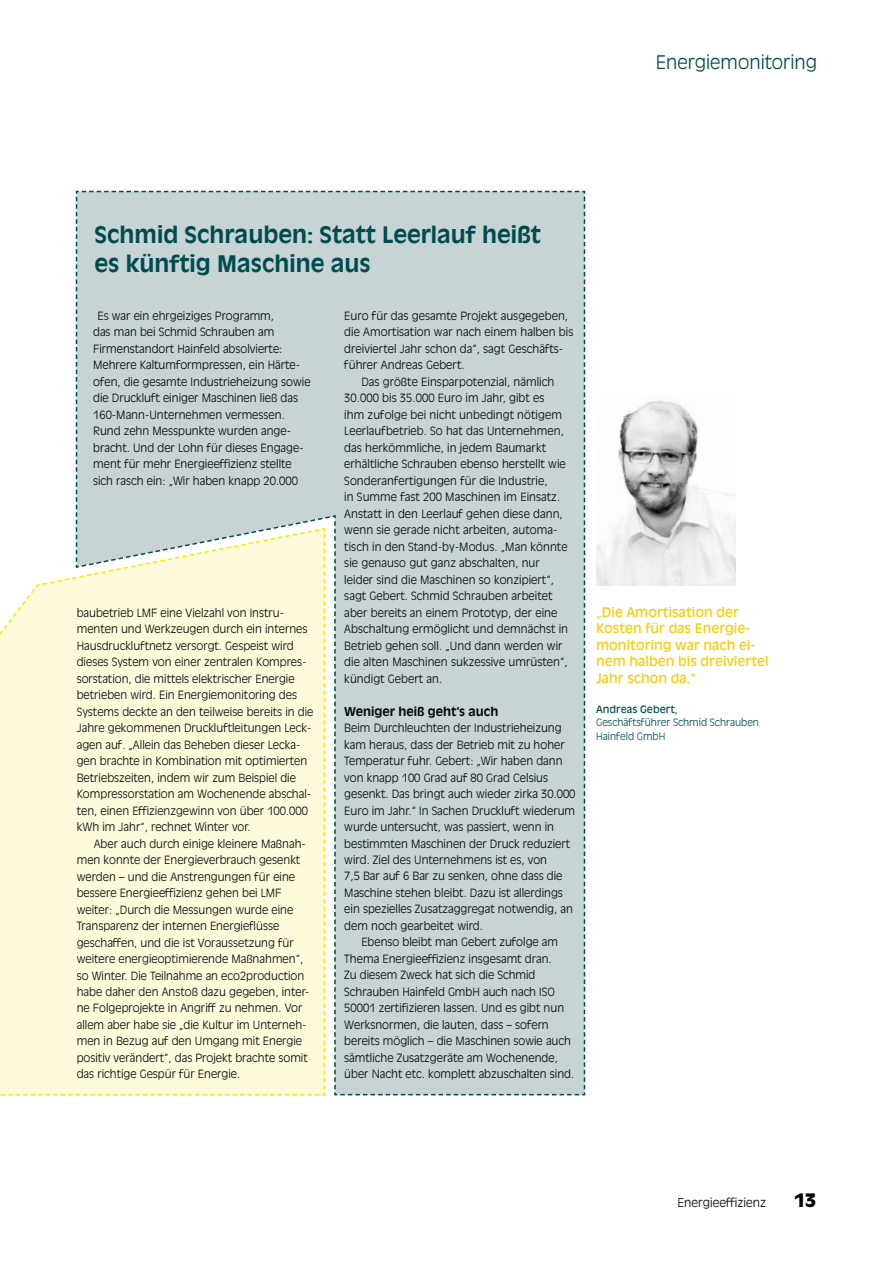
<style>
.page{position:relative;width:893px;height:1263px;background:#fff}
.page>*{position:absolute;margin:0;border:0;box-sizing:border-box;transform-origin:0 0}
.t1{font:700 22.5px/28.5px "Antique Olive Std";color:#004b4c}
.t2{font:300 18.45px "Antique Olive Std";color:#004b4c}
.t3{font:900 18px "Antique Olive Std";color:#030806}
.t4{font:13.05px/16.5px "Antique Olive Std";color:#fecb08}
.t5{font:700 12px "Antique Olive Std";color:#030806}
.t6{font:300 12px "Antique Olive Std";color:#030806}
.t7{font:300 11.25px/16.5px "Antique Olive Std";color:#030806}
.t8{font:300 10.05px/13.5px "Antique Olive Std";color:#004b4c}
.t9{font:10.05px "Antique Olive Std";color:#004b4c}
</style>
<div class="page">
<img style="left:596px;top:400px;width:140px;height:185px">
<svg style="left:0;top:190px;width:586px;height:906px;background:#dce2d9"></svg>
<h2 class="t2" style="left:656px;top:55px;width:163px">Energiemonitoring</h2>
<h1 class="t1" style="left:95px;top:222px;width:448px">Schmid Schrauben: Statt Leerlauf heißt es künftig Maschine aus</h1>
<p class="t7" style="left:344px;top:308px;width:225px">Euro für das gesamte Projekt ausgegeben,</p>
<p class="t7" style="left:344px;top:324px;width:231px">die Amortisation war nach einem halben bis</p>
<p class="t7" style="left:344px;top:341px;width:220px">dreiviertel Jahr schon da“, sagt Geschäfts-</p>
<p class="t7" style="left:344px;top:357px;width:122px">führer Andreas Gebert.</p>
<p class="t7" style="left:361px;top:374px;width:194px">Das größte Einsparpotenzial, nämlich</p>
<p class="t7" style="left:344px;top:390px;width:202px">30.000 bis 35.000 Euro im Jahr, gibt es</p>
<p class="t7" style="left:344px;top:407px;width:219px">ihm zufolge bei nicht unbedingt nötigem</p>
<p class="t7" style="left:344px;top:423px;width:221px">Leerlaufbetrieb. So hat das Unternehmen,</p>
<p class="t7" style="left:344px;top:440px;width:203px">das herkömmliche, in jedem Baumarkt</p>
<p class="t7" style="left:344px;top:456px;width:223px">erhältliche Schrauben ebenso herstellt wie</p>
<p class="t7" style="left:344px;top:473px;width:205px">Sonderanfertigungen für die Industrie,</p>
<p class="t7" style="left:344px;top:489px;width:217px">in Summe fast 200 Maschinen im Einsatz.</p>
<p class="t7" style="left:344px;top:506px;width:220px">Anstatt in den Leerlauf gehen diese dann,</p>
<p class="t7" style="left:344px;top:522px;width:215px">wenn sie gerade nicht arbeiten, automa-</p>
<p class="t7" style="left:344px;top:539px;width:225px">tisch in den Stand-by-Modus. „Man könnte</p>
<p class="t7" style="left:344px;top:555px;width:197px">sie genauso gut ganz abschalten, nur</p>
<p class="t7" style="left:344px;top:572px;width:211px">leider sind die Maschinen so konzipiert“,</p>
<p class="t7" style="left:344px;top:588px;width:210px">sagt Gebert. Schmid Schrauben arbeitet</p>
<p class="t7" style="left:344px;top:605px;width:215px">aber bereits an einem Prototyp, der eine</p>
<p class="t7" style="left:344px;top:621px;width:225px">Abschaltung ermöglicht und demnächst in</p>
<p class="t7" style="left:344px;top:638px;width:220px">Betrieb gehen soll. „Und dann werden wir</p>
<p class="t7" style="left:344px;top:654px;width:225px">die alten Maschinen sukzessive umrüsten“,</p>
<p class="t7" style="left:344px;top:671px;width:99px">kündigt Gebert an.</p>
<p class="t5" style="left:344px;top:706px;width:156px">Weniger heiß geht’s auch</p>
<p class="t7" style="left:344px;top:720px;width:219px">Beim Durchleuchten der Industrieheizung</p>
<p class="t7" style="left:344px;top:737px;width:222px">kam heraus, dass der Betrieb mit zu hoher</p>
<p class="t7" style="left:344px;top:753px;width:220px">Temperatur fuhr. Gebert: „Wir haben dann</p>
<p class="t7" style="left:344px;top:770px;width:205px">von knapp 100 Grad auf 80 Grad Celsius</p>
<p class="t7" style="left:344px;top:786px;width:233px">gesenkt. Das bringt auch wieder zirka 30.000</p>
<p class="t7" style="left:344px;top:803px;width:232px">Euro im Jahr.“ In Sachen Druckluft wiederum</p>
<p class="t7" style="left:344px;top:819px;width:211px">wurde untersucht, was passiert, wenn in</p>
<p class="t7" style="left:344px;top:836px;width:227px">bestimmten Maschinen der Druck reduziert</p>
<p class="t7" style="left:344px;top:852px;width:204px">wird. Ziel des Unternehmens ist es, von</p>
<p class="t7" style="left:344px;top:869px;width:220px">7,5 Bar auf 6 Bar zu senken, ohne dass die</p>
<p class="t7" style="left:344px;top:885px;width:220px">Maschine stehen bleibt. Dazu ist allerdings</p>
<p class="t7" style="left:344px;top:902px;width:230px">ein spezielles Zusatzaggregat notwendig, an</p>
<p class="t7" style="left:344px;top:918px;width:140px">dem noch gearbeitet wird.</p>
<p class="t7" style="left:361px;top:935px;width:198px">Ebenso bleibt man Gebert zufolge am</p>
<p class="t7" style="left:344px;top:951px;width:209px">Thema Energieeffizienz insgesamt dran.</p>
<p class="t7" style="left:344px;top:967px;width:193px">Zu diesem Zweck hat sich die Schmid</p>
<p class="t7" style="left:344px;top:984px;width:212px">Schrauben Hainfeld GmbH auch nach ISO</p>
<p class="t7" style="left:344px;top:1000px;width:221px">50001 zertifizieren lassen. Und es gibt nun</p>
<p class="t7" style="left:344px;top:1017px;width:206px">Werksnormen, die lauten, dass – sofern</p>
<p class="t7" style="left:344px;top:1033px;width:228px">bereits möglich – die Maschinen sowie auch</p>
<p class="t7" style="left:344px;top:1050px;width:215px">sämtliche Zusatzgeräte am Wochenende,</p>
<p class="t7" style="left:344px;top:1066px;width:231px">über Nacht etc. komplett abzuschalten sind.</p>
<p class="t7" style="left:93px;top:308px;width:219px;text-indent:4px">Es war ein ehrgeiziges Programm,<br>das man bei Schmid Schrauben am Firmenstandort Hainfeld absolvierte:<br>Mehrere Kaltumformpressen, ein Härte&shy;ofen, die gesamte Industrieheizung sowie die Druckluft einiger Maschinen ließ das 160-Mann-Unternehmen vermessen.<br>Rund zehn Messpunkte wurden ange&shy;bracht. Und der Lohn für dieses Engage&shy;ment für mehr Energieeffizienz stellte sich rasch ein: „Wir haben knapp 20.000</p>
<p class="t7" style="left:77px;top:605px;width:238px">baubetrieb LMF eine Vielzahl von Instru&shy;menten und Werkzeugen durch ein internes Hausdruckluftnetz versorgt. Gespeist wird dieses System von einer zentralen Kompres&shy;sorstation, die mittels elektrischer Energie betrieben wird. Ein Energiemonitoring des Systems deckte an den teilweise bereits in die Jahre gekommenen Druckluftleitungen Leck&shy;agen auf. „Allein das Beheben dieser Lecka&shy;gen brachte in Kombination mit optimierten Betriebszeiten, indem wir zum Beispiel die Kompressorstation am Wochenende abschal&shy;ten, einen Effizienzgewinn von über 100.000 kWh im Jahr“, rechnet Winter vor.</p>
<p class="t7" style="left:77px;top:836px;width:234px;text-indent:17px">Aber auch durch einige kleinere Maßnah&shy;men konnte der Energieverbrauch gesenkt werden – und die Anstrengungen für eine bessere Energieeffizienz gehen bei LMF weiter: „Durch die Messungen wurde eine Transparenz der internen Energieflüsse geschaffen, und die ist Voraussetzung für weitere energieoptimierende Maßnahmen“, so Winter. Die Teilnahme an eco2production habe daher den Anstoß dazu gegeben, inter&shy;ne Folgeprojekte in Angriff zu nehmen. Vor allem aber habe sie „die Kultur im Unterneh&shy;men in Bezug auf den Umgang mit Energie positiv verändert“, das Projekt brachte somit das richtige Gespür für Energie.</p>
<p class="t4" style="left:596px;top:604px;width:174px">„Die Amortisation der<br>Kosten für das Energie&shy;monitoring war nach ei&shy;nem halben bis dreiviertel<br>Jahr schon da.“</p>
<p class="t9" style="left:596px;top:705px;width:83px">Andreas Gebert,</p>
<p class="t8" style="left:596px;top:716px;width:164px">Geschäftsführer Schmid Schrauben<br>Hainfeld GmbH</p>
<p class="t6" style="left:677px;top:1197px;width:90px">Energieeffizienz</p>
<h3 class="t3" style="left:794px;top:1190px;width:24px">13</h3>
</div>
